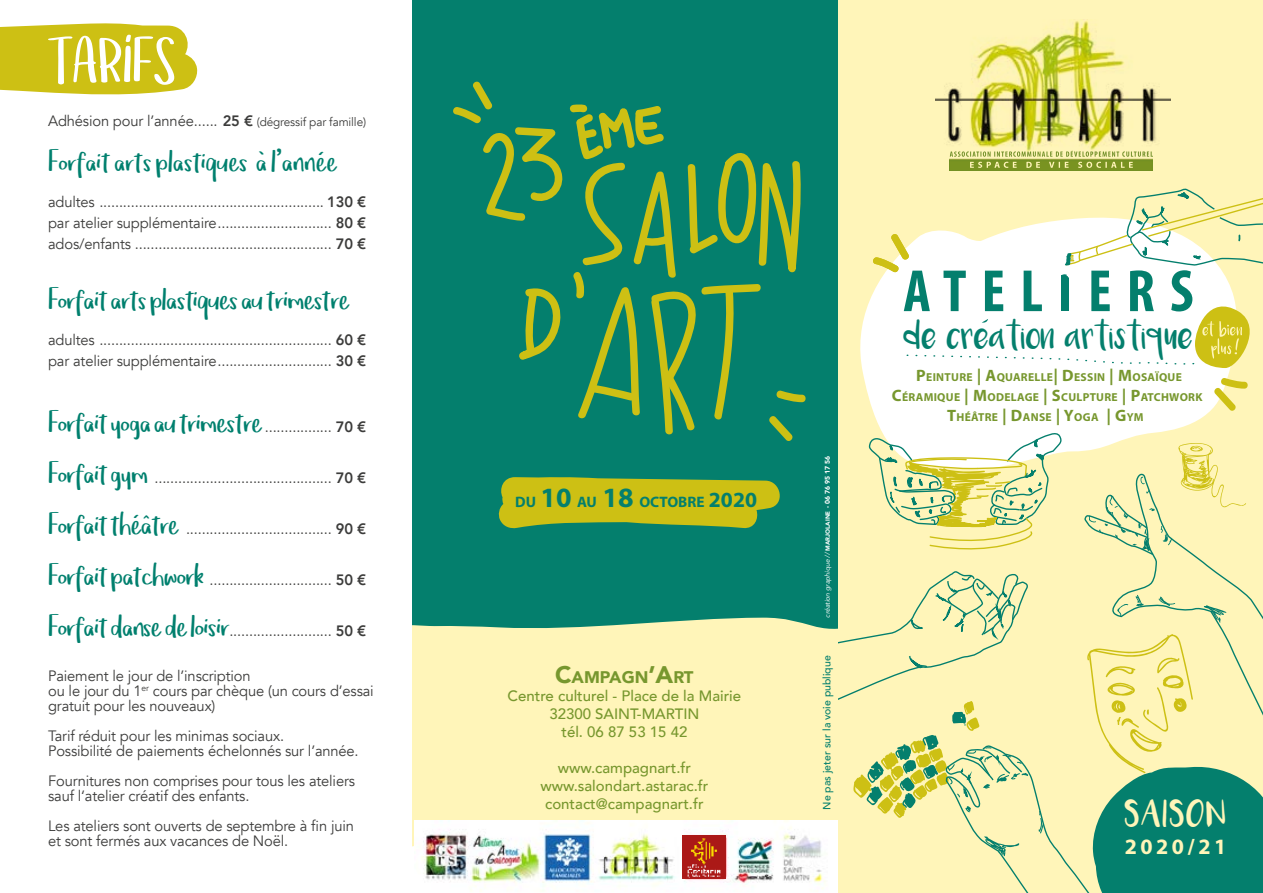
<style>
.page{position:relative;width:1263px;height:893px;background:#fff}
.page>*{position:absolute;margin:0;border:0;box-sizing:border-box;transform-origin:0 0}
.t1{font:700 condensed 60px "Myriad Pro";letter-spacing:.25em;color:#047f6d}
.t2{font:60px "Om Telolet Om";letter-spacing:-.01em;color:#fff}
.t3{font:30px "Om Telolet Om";letter-spacing:-.025em;color:#00806e}
.t4{font:700 22.05px "Myriad Pro";letter-spacing:.16em;color:#fff5b9}
.t5{font:20.7px "Luna";letter-spacing:.1em;color:#fff5b9}
.t6{font:19.95px "Luna";color:#047f6d}
.t7{font:900 16.8px "Avenir";color:#77972e}
.t8{font:700 15.15px "Myriad Pro";color:#047f6d}
.t9{font:15px/15px "Avenir";letter-spacing:-.01em;color:#3c3c3b}
.t10{font:500 15px/18px "Avenir";color:#77972e;text-align:center}
.t11{font:700 11.55px/19.8px "Myriad Pro";letter-spacing:.025em;color:#77972e;text-align:center}
.t12{font:500 10.5px "Avenir";color:#047f6d}
.t13{font:italic 6.9px "Avenir";color:#fff}
.s1{font-weight:800}
.s2{font-size:12px}
.s3{font-family:"Avenir";font-size:15px;color:#3c3c3b}
.s4{font-family:"Avenir";font-weight:800;font-size:15px;color:#3c3c3b}
.s5{font-family:"Om Telolet Om";font-size:30px;color:#00806e}
.s6{font-size:28.05px}
.s7{font-size:21.6px}
.s8{font-size:24px}
.s9{font-weight:900;font-style:normal;font-size:6px}
.s10{font-weight:900;font-style:normal}
.s11{font-size:16.5px}
</style>
<div class="page">
<svg style="left:0;top:23px;width:198px;height:72px;background:#d1c62a"></svg>
<div style="left:838px;top:0;width:425px;height:893px;background:#fff5b9"></div>
<img style="left:935px;top:20px;width:236px;height:90px">
<svg style="left:838px;top:110px;width:425px;height:783px"></svg>
<div style="left:412px;top:0;width:426px;height:893px;background:#047f6d"></div>
<div style="left:412px;top:617px;width:426px;height:242px;background:#fff5b9"></div>
<svg style="left:498px;top:477px;width:282px;height:52px;background:#acb522"></svg>
<img style="left:414px;top:820px;width:424px;height:73px">
<img style="left:683px;top:836px;width:43px;height:43px">
<svg style="left:519px;top:288px;width:42px;height:72px"></svg>
<svg style="left:453px;top:81px;width:110px;height:140px"></svg>
<svg style="left:570px;top:104px;width:236px;height:337px"></svg>
<h1 class="t2" style="left:48px;top:27px;width:129px">TARIFS</h1>
<p class="t9" style="left:48px;top:114px;width:320px">Adhésion pour l’année...... <span class="s1">25 €</span> <span class="s2">(dégressif par famille)</span></p>
<h2 class="t3" style="left:48px;top:144px;width:291px">Forfait arts plastiques à l’année</h2>
<p class="t9" style="left:48px;top:192px;width:320px;line-height:21px;text-align:justify">adultes ......................................................... <span class="s1">130 € </span>par atelier supplémentaire............................. <span class="s1">80 € </span>ados/enfants .................................................. <span class="s1">70 €</span></p>
<h2 class="t3" style="left:48px;top:282px;width:303px">Forfait arts plastiques au trimestre</h2>
<p class="t9" style="left:48px;top:330px;width:320px;line-height:21px">adultes ........................................................... <span class="s1">60 € </span>par atelier supplémentaire............................. <span class="s1">30 €</span></p>
<h2 class="t3" style="left:48px;top:405px;width:319px">Forfait yoga au trimestre <span class="s3">.................</span> <span class="s4">70 €</span></h2>
<p class="t9" style="left:48px;top:471px;width:320px"><span class="s5">Forfait gym</span> ............................................. <span class="s1">70 €</span></p>
<p class="t9" style="left:48px;top:522px;width:320px"><span class="s5">Forfait théâtre</span> ..................................... <span class="s1">90 €</span></p>
<p class="t9" style="left:48px;top:573px;width:320px"><span class="s5">Forfait patchwork</span> ............................... <span class="s1">50 €</span></p>
<p class="t9" style="left:48px;top:624px;width:319px"><span class="s5">Forfait danse de loisir</span>.......................... <span class="s1">50 €</span></p>
<p class="t9" style="left:48px;top:669px;width:327px">Paiement le jour de l’inscription<br>ou le jour du 1<sup>er</sup> cours par chèque (un cours d’essai gratuit pour les nouveaux)</p>
<p class="t9" style="left:48px;top:729px;width:312px">Tarif réduit pour les minimas sociaux.<br>Possibilité de paiements échelonnés sur l’année.</p>
<p class="t9" style="left:48px;top:774px;width:308px">Fournitures non comprises pour tous les ateliers sauf l‘atelier créatif des enfants.</p>
<p class="t9" style="left:48px;top:819px;width:307px">Les ateliers sont ouverts de septembre à fin juin et sont fermés aux vacances de Noël.</p>
<p class="t8" style="left:515px;top:492px;width:243px">DU <span class="s6">10</span> AU <span class="s6">18</span> OCTOBRE <span class="s7">2020</span></p>
<p class="t7" style="left:555px;top:663px;width:140px"><span class="s8">C</span>AMPAGN<span class="s8">’A</span>RT</p>
<p class="t10" style="left:508px;top:686px;width:235px">Centre culturel - Place de la Mairie<br>32300 SAINT-MARTIN<br>tél. 06 87 53 15 42</p>
<p class="t10" style="left:540px;top:758px;width:170px">www.campagnart.fr www.salondart.astarac.fr contact@campagnart.fr</p>
<p class="t13" style="left:823px;top:618px;width:164px;rotate:-90deg">création graphique // <span class="s9">MARJOLAINE</span> <span class="s10">- 06 76 95 17 56</span></p>
<p class="t12" style="left:818px;top:810px;width:156px;rotate:-90deg">Ne pas jeter sur la voie publique</p>
<h1 class="t1" style="left:903px;top:254px;width:292px">ATELIERS</h1>
<h3 class="t6" style="left:903px;top:330px;width:291px">de creation artistique</h3>
<p class="t11" style="left:892px;top:367px;width:312px"><span class="s11">P</span>EINTURE <span class="s11">| A</span>QUARELLE<span class="s11">| D</span>ESSIN <span class="s11">| M</span>OSAÏQUE<br><span class="s11">C</span>ÉRAMIQUE <span class="s11">| M</span>ODELAGE <span class="s11">| S</span>CULPTURE <span class="s11">| P</span>ATCHWORK<br><span class="s11">T</span>HÉÂTRE <span class="s11">| D</span>ANSE <span class="s11">| Y</span>OGA <span class="s11">| G</span>YM</p>
<h3 class="t5" style="left:1125px;top:808px;width:103px">SAISON</h3>
<h3 class="t4" style="left:1125px;top:832px;width:103px">2020/21</h3>
</div>
